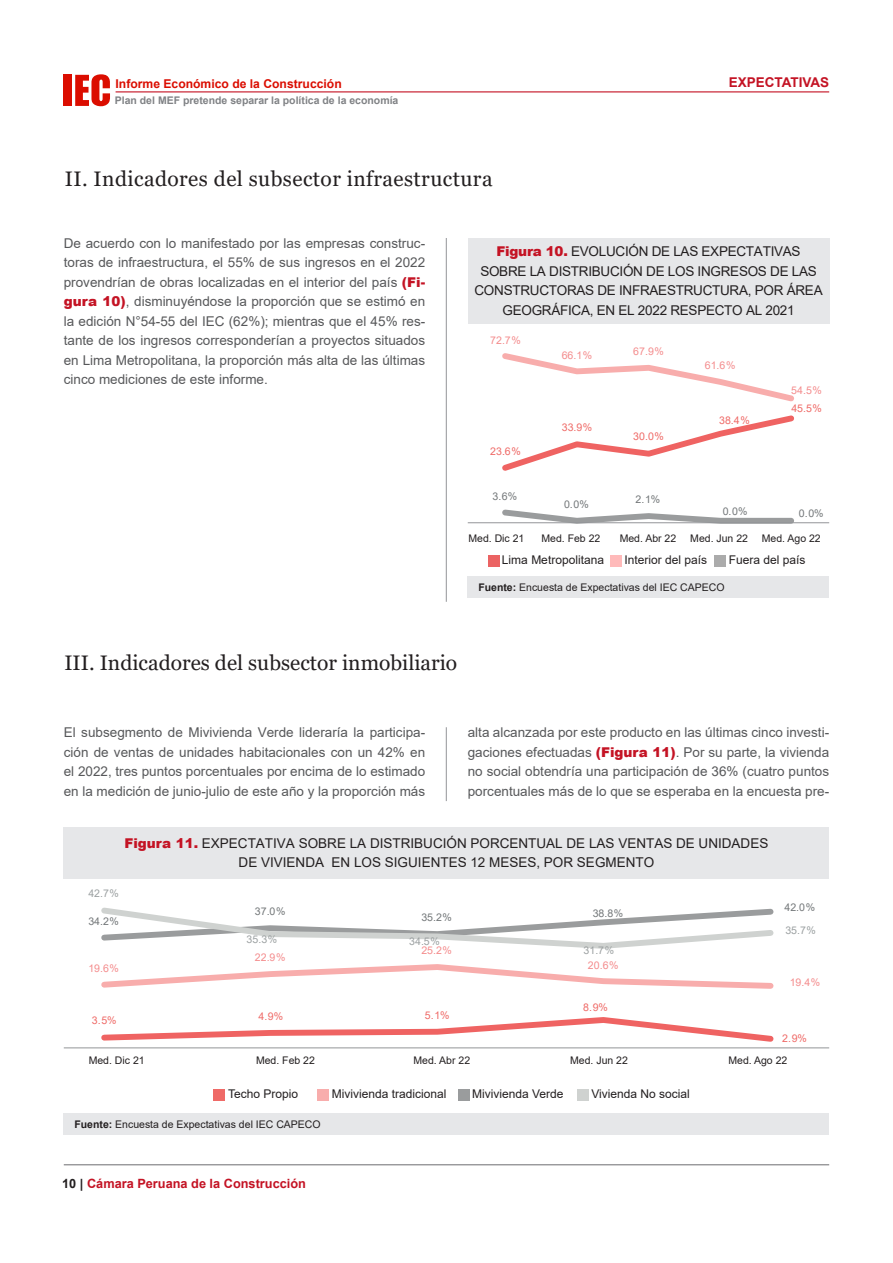
<style>
.page{position:relative;width:893px;height:1263px;background:#fff}
.page>*{position:absolute;margin:0;border:0;box-sizing:border-box;transform-origin:0 0}
.t1{font:21px "Georgia";letter-spacing:.02em;color:#231f20}
.t2{font:21px "Georgia";color:#231f20}
.t3{font:13.5px/19.5px "Arial";color:#57585a;text-align:justify}
.t4{font:13.5px/19.5px "Arial";letter-spacing:-.02em;color:#231f20;text-align:center}
.t5{font:13.5px/19.5px "Arial";color:#231f20;text-align:center}
.t6{font:700 13.5px "Arial";color:#c41324}
.t7{font:700 12.75px "Arial";color:#c41324}
.t8{font:700 12.15px "Arial";color:#db0d00}
.t9{font:12px "Arial";color:#231f20}
.t10{font:10.65px "Arial";color:#000001}
.t11{font:10.65px "Arial";color:#f48c8d}
.t12{font:10.65px "Arial";color:#ef6a67}
.t13{font:10.65px "Arial";color:#737779}
.t14{font:10.65px "Arial";color:#9ca1a2}
.t15{font:10.5px "Arial";color:#231f20}
.t16{font:700 10.5px "Arial";color:#808285}
.s1{font-weight:900;color:#c41324}
.s2{font-weight:700}
.s3{color:#231f20}
</style>
<div class="page">
<hr style="left:64px;top:1164px;width:765px;height:1px;background:#6c6d70">
<div style="left:64px;top:75px;width:8px;height:31px;background:#db0d00"></div>
<svg style="left:75px;top:74px;width:35px;height:32px"></svg>
<hr style="left:116px;top:91px;width:713px;height:1px;background:#c41324">
<div style="left:468px;top:238px;width:361px;height:85px;background:#e6e7e9"></div>
<div style="left:488px;top:555px;width:12px;height:11px;background:#eb6363"></div>
<div style="left:610px;top:555px;width:12px;height:11px;background:#ffbaba"></div>
<div style="left:714px;top:555px;width:12px;height:11px;background:#ababab"></div>
<div style="left:468px;top:576px;width:361px;height:22px;background:#e6e7e9"></div>
<hr style="left:446px;top:238px;width:1px;height:364px;background:#939598">
<hr style="left:446px;top:727px;width:1px;height:74px;background:#939598">
<svg style="left:502px;top:415px;width:292px;height:56px"></svg>
<svg style="left:502px;top:353px;width:292px;height:49px"></svg>
<svg style="left:499px;top:509px;width:298px;height:15px"></svg>
<hr style="left:468px;top:522px;width:361px;height:1px;background:#939598">
<div style="left:64px;top:827px;width:765px;height:51px;background:#e6e7e9"></div>
<div style="left:64px;top:1113px;width:765px;height:21px;background:#e6e7e9"></div>
<div style="left:213px;top:1089px;width:12px;height:11px;background:#ef6a67"></div>
<div style="left:317px;top:1089px;width:12px;height:11px;background:#f8adac"></div>
<div style="left:458px;top:1089px;width:12px;height:11px;background:#9a9c9d"></div>
<div style="left:577px;top:1089px;width:12px;height:11px;background:#cfd2d0"></div>
<svg style="left:101px;top:1017px;width:673px;height:25px"></svg>
<svg style="left:101px;top:964px;width:673px;height:25px"></svg>
<svg style="left:101px;top:907px;width:673px;height:42px"></svg>
<hr style="left:64px;top:1047px;width:765px;height:1px;background:#939598">
<p class="t8" style="left:116px;top:75px;width:228px">Informe Económico de la Construcción</p>
<p class="t6" style="left:729px;top:73px;width:102px">EXPECTATIVAS</p>
<p class="t16" style="left:115px;top:92px;width:285px">Plan del MEF pretende separar la política de la economía</p>
<h1 class="t1" style="left:65px;top:166px;width:429px">II. Indicadores del subsector infraestructura</h1>
<p class="t3" style="left:64px;top:233px;width:363px">De acuerdo con lo manifestado por las empresas construc&shy;toras de infraestructura, el 55% de sus ingresos en el 2022 provendrían de obras localizadas en el interior del país <span class="s1">(Fi&shy;gura 10)</span>, disminuyéndose la proporción que se estimó en la edición N°54-55 del IEC (62%); mientras que el 45% res&shy;tante de los ingresos corresponderían a proyectos situados en Lima Metropolitana, la proporción más alta de las últimas cinco mediciones de este informe.</p>
<p class="t4" style="left:474px;top:242px;width:350px"><span class="s1">Figura 10.</span> EVOLUCIÓN DE LAS EXPECTATIVAS SOBRE LA DISTRIBUCIÓN DE LOS INGRESOS DE LAS CONSTRUCTORAS DE INFRAESTRUCTURA, POR ÁREA GEOGRÁFICA, EN EL 2022 RESPECTO AL 2021</p>
<p class="t11" style="left:490px;top:332px;width:32px">72.7%</p>
<p class="t12" style="left:490px;top:443px;width:32px">23.6%</p>
<p class="t11" style="left:562px;top:347px;width:32px">66.1%</p>
<p class="t12" style="left:562px;top:420px;width:32px">33.9%</p>
<p class="t11" style="left:633px;top:343px;width:32px">67.9%</p>
<p class="t12" style="left:633px;top:429px;width:32px">30.0%</p>
<p class="t11" style="left:705px;top:358px;width:32px">61.6%</p>
<p class="t12" style="left:719px;top:413px;width:32px">38.4%</p>
<p class="t11" style="left:791px;top:383px;width:32px">54.5%</p>
<p class="t12" style="left:791px;top:400px;width:32px">45.5%</p>
<p class="t13" style="left:493px;top:489px;width:26px">3.6%</p>
<p class="t13" style="left:636px;top:492px;width:26px">2.1%</p>
<p class="t13" style="left:564px;top:497px;width:26px">0.0%</p>
<p class="t13" style="left:723px;top:504px;width:26px">0.0%</p>
<p class="t13" style="left:799px;top:506px;width:26px">0.0%</p>
<p class="t10" style="left:476px;top:526px;width:348px">Med. Dic 21 Med. Feb 22 Med. Abr 22 Med. Jun 22 Med. Ago 22</p>
<p class="t15" style="left:468px;top:531px;width:58px">Med. Dic 21</p>
<p class="t15" style="left:541px;top:531px;width:60px">Med. Feb 22</p>
<p class="t15" style="left:620px;top:531px;width:58px">Med. Abr 22</p>
<p class="t15" style="left:690px;top:531px;width:59px">Med. Jun 22</p>
<p class="t15" style="left:762px;top:531px;width:60px">Med. Ago 22</p>
<p class="t9" style="left:502px;top:552px;width:104px">Lima Metropolitana</p>
<p class="t9" style="left:624px;top:552px;width:84px">Interior del país</p>
<p class="t9" style="left:729px;top:552px;width:78px">Fuera del país</p>
<p class="t15" style="left:478px;top:580px;width:248px"><span class="s2">Fuente:</span> Encuesta de Expectativas del IEC CAPECO</p>
<h1 class="t2" style="left:64px;top:650px;width:394px">III. Indicadores del subsector inmobiliario</h1>
<p class="t3" style="left:64px;top:722px;width:363px">El subsegmento de Mivivienda Verde lideraría la participa&shy;ción de ventas de unidades habitacionales con un 42% en el 2022, tres puntos porcentuales por encima de lo estimado en la medición de junio-julio de este año y la proporción más</p>
<p class="t3" style="left:468px;top:722px;width:363px">alta alcanzada por este producto en las últimas cinco investi&shy;gaciones efectuadas <span class="s1">(Figura 11)</span>. Por su parte, la vivienda no social obtendría una participación de 36% (cuatro puntos porcentuales más de lo que se esperaba en la encuesta pre-</p>
<p class="t5" style="left:124px;top:833px;width:645px"><span class="s1">Figura 11.</span> EXPECTATIVA SOBRE LA DISTRIBUCIÓN PORCENTUAL DE LAS VENTAS DE UNIDADES<br>DE VIVIENDA EN LOS SIGUIENTES 12 MESES, POR SEGMENTO</p>
<p class="t14" style="left:88px;top:886px;width:32px">42.7%</p>
<p class="t13" style="left:88px;top:913px;width:32px">34.2%</p>
<p class="t11" style="left:88px;top:961px;width:32px">19.6%</p>
<p class="t12" style="left:92px;top:1013px;width:26px">3.5%</p>
<p class="t13" style="left:255px;top:904px;width:32px">37.0%</p>
<p class="t13" style="left:421px;top:910px;width:32px">35.2%</p>
<p class="t13" style="left:593px;top:906px;width:32px">38.8%</p>
<p class="t14" style="left:247px;top:931px;width:32px">35.3%</p>
<p class="t14" style="left:409px;top:934px;width:32px">34.5%</p>
<p class="t11" style="left:421px;top:943px;width:32px">25.2%</p>
<p class="t11" style="left:255px;top:950px;width:32px">22.9%</p>
<p class="t12" style="left:258px;top:1009px;width:26px">4.9%</p>
<p class="t12" style="left:425px;top:1008px;width:26px">5.1%</p>
<p class="t14" style="left:584px;top:943px;width:32px">31.7%</p>
<p class="t11" style="left:588px;top:958px;width:32px">20.6%</p>
<p class="t12" style="left:583px;top:1000px;width:26px">8.9%</p>
<p class="t13" style="left:784px;top:899px;width:32px">42.0%</p>
<p class="t14" style="left:785px;top:923px;width:32px">35.7%</p>
<p class="t11" style="left:790px;top:975px;width:32px">19.4%</p>
<p class="t12" style="left:782px;top:1031px;width:26px">2.9%</p>
<p class="t15" style="left:89px;top:1052px;width:58px">Med. Dic 21</p>
<p class="t15" style="left:256px;top:1052px;width:60px">Med. Feb 22</p>
<p class="t15" style="left:414px;top:1052px;width:58px">Med. Abr 22</p>
<p class="t15" style="left:570px;top:1052px;width:59px">Med. Jun 22</p>
<p class="t15" style="left:728px;top:1052px;width:60px">Med. Ago 22</p>
<p class="t10" style="left:75px;top:1053px;width:59px">Med. Dic 21</p>
<p class="t10" style="left:240px;top:1053px;width:63px">Med. Feb 22</p>
<p class="t10" style="left:407px;top:1053px;width:60px">Med. Abr 22</p>
<p class="t10" style="left:573px;top:1053px;width:62px">Med. Jun 22</p>
<p class="t10" style="left:739px;top:1053px;width:64px">Med. Ago 22</p>
<p class="t9" style="left:228px;top:1086px;width:72px">Techo Propio</p>
<p class="t9" style="left:332px;top:1086px;width:116px">Mivivienda tradicional</p>
<p class="t9" style="left:472px;top:1086px;width:93px">Mivivienda Verde</p>
<p class="t9" style="left:591px;top:1086px;width:100px">Vivienda No social</p>
<p class="t15" style="left:74px;top:1116px;width:248px"><span class="s2">Fuente:</span> Encuesta de Expectativas del IEC CAPECO</p>
<p class="t7" style="left:62px;top:1175px;width:245px"><span class="s3">10 |</span> Cámara Peruana de la Construcción</p>
</div>
